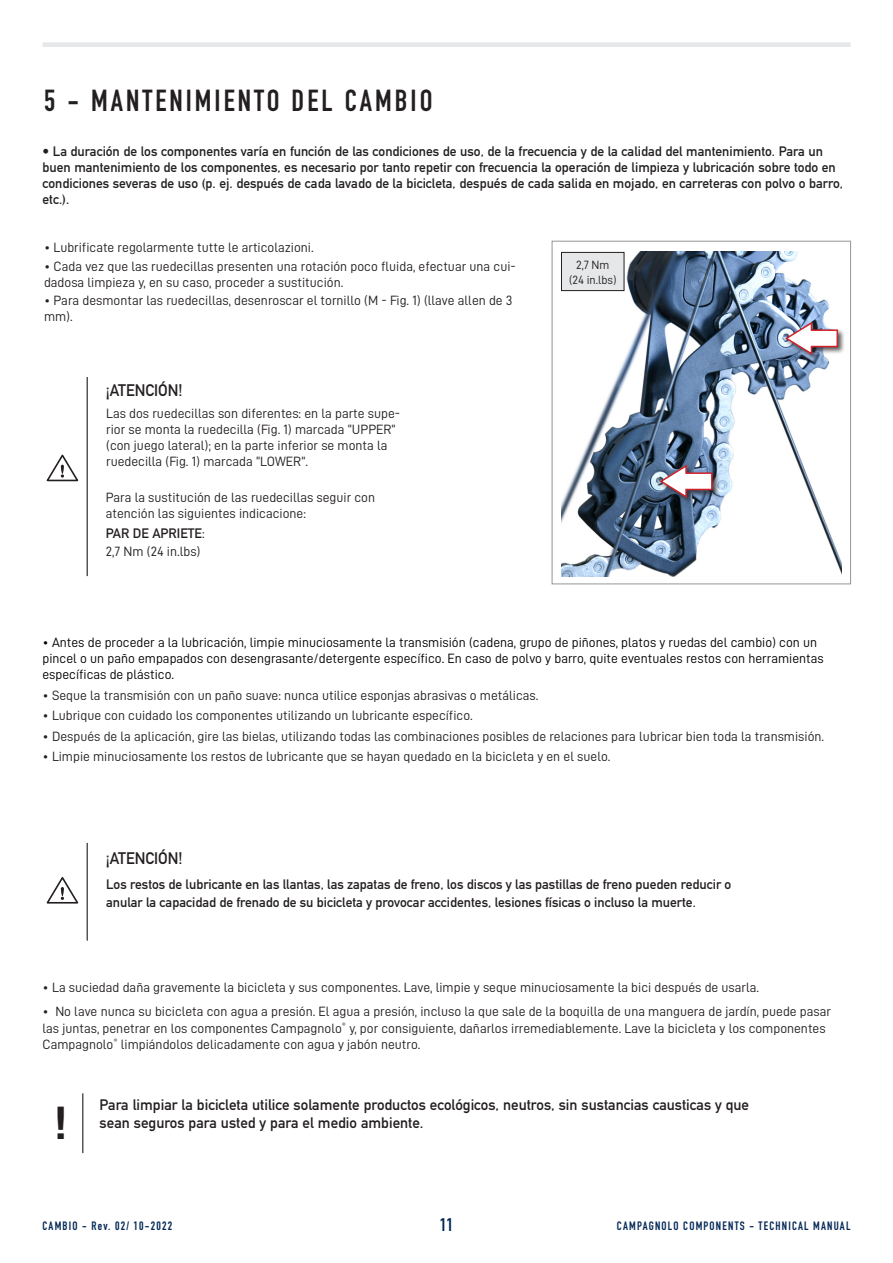
<style>
.page{position:relative;width:893px;height:1263px;background:#fff}
.page>*{position:absolute;margin:0;border:0;box-sizing:border-box;transform-origin:0 0}
.t1{font:700 condensed 45px "Helvetica Neue";color:#231f20}
.Normale{font:700 30px "DIN Condensed";letter-spacing:.1em;color:#231f20}
.t2{font:700 18px "DIN Condensed";color:#022656}
.t3{font:700 16.5px "DIN Alternate";color:#231f20;scale:.95 1}
.Normale-2{font:700 15px/18px "DIN Alternate";color:#231f20}
.Normale-3{font:13.5px/16.2px "D DIN";color:#231f20}
.Normale-4{font:700 13.5px/16.2px "DIN Alternate";color:#231f20}
.Normale-5{font:13.5px/16.2px "D DIN";color:#000}
.t4{font:700 12px "DIN Condensed";letter-spacing:.1em;color:#022656}
.t5{font:12px "D DIN";color:#231f20}
.s1{font-family:"D DIN";font-weight:400}
</style>
<div class="page">
<div style="left:43px;top:42px;width:808px;height:5px;background:#e6e7e9"></div>
<hr style="left:87px;top:843px;width:1px;height:98px;background:#231f20">
<svg style="left:47px;top:877px;width:32px;height:27px"></svg>
<hr style="left:87px;top:377px;width:1px;height:199px;background:#231f20">
<svg style="left:47px;top:455px;width:32px;height:27px"></svg>
<div style="left:552px;top:241px;width:299px;height:343px;border:1px solid #939598"></div>
<img style="left:561px;top:252px;width:281px;height:324px">
<div style="left:659px;top:463px;width:61px;height:42px;background:#231f20;opacity:.75"></div>
<svg style="left:658px;top:463px;width:55px;height:36px"></svg>
<div style="left:784px;top:320px;width:61px;height:42px;background:#231f20;opacity:.75"></div>
<svg style="left:784px;top:320px;width:55px;height:36px"></svg>
<div style="left:561px;top:252px;width:63px;height:39px;background:#e6e7e9"></div>
<div style="left:561px;top:252px;width:63px;height:39px;border:1px solid #231f20"></div>
<hr style="left:82px;top:1093px;width:1px;height:60px;background:#231f20">
<p class="Normale" style="left:44px;top:81px;width:390px">5 - MANTENIMIENTO DEL CAMBIO</p>
<p class="Normale-4" style="left:43px;top:142px;width:802px">• La duración de los componentes varía en función de las condiciones de uso, de la frecuencia y de la calidad del mantenimiento. Para un buen mantenimiento de los componentes, es necesario por tanto repetir con frecuencia la operación de limpieza y lubricación sobre todo en condiciones severas de uso (p. ej. después de cada lavado de la bicicleta, después de cada salida en mojado, en carreteras con polvo o barro, etc.).</p>
<p class="Normale-3" style="left:44px;top:239px;width:271px">• Lubrificate regolarmente tutte le articolazioni.</p>
<p class="Normale-3" style="left:44px;top:258px;width:473px">• Cada vez que las ruedecillas presenten una rotación poco fluida, efectuar una cui&shy;dadosa limpieza y, en su caso, proceder a sustitución.</p>
<p class="Normale-3" style="left:44px;top:292px;width:470px">• Para desmontar las ruedecillas, desenroscar el tornillo (M - Fig. 1) (llave allen de 3 mm).</p>
<p class="t3" style="left:106px;top:378px;width:82px">¡ATENCIÓN!</p>
<p class="Normale-3" style="left:106px;top:405px;width:295px">Las dos ruedecillas son diferentes: en la parte supe&shy;rior se monta la ruedecilla (Fig. 1) marcada “UPPER” (con juego lateral); en la parte inferior se monta la ruedecilla (Fig. 1) marcada “LOWER”.</p>
<p class="Normale-3" style="left:106px;top:489px;width:271px">Para la sustitución de las ruedecillas seguir con atención las siguientes indicacione:</p>
<p class="Normale-4" style="left:106px;top:524px;width:100px">PAR DE APRIETE<span class="s1">:</span></p>
<p class="Normale-3" style="left:106px;top:543px;width:96px">2,7 Nm (24 in.lbs)</p>
<p class="t5" style="left:576px;top:259px;width:35px">2,7 Nm</p>
<p class="t5" style="left:569px;top:273px;width:49px">(24 in.lbs)</p>
<p class="Normale-5" style="left:43px;top:634px;width:783px">• Antes de proceder a la lubricación, limpie minuciosamente la transmisión (cadena, grupo de piñones, platos y ruedas del cambio) con un pincel o un paño empapados con desengrasante/detergente específico. En caso de polvo y barro, quite eventuales restos con herramientas específicas de plástico.</p>
<p class="Normale-3" style="left:43px;top:687px;width:497px">• Seque la transmisión con un paño suave: nunca utilice esponjas abrasivas o metálicas.</p>
<p class="Normale-3" style="left:43px;top:707px;width:432px">• Lubrique con cuidado los componentes utilizando un lubricante específico.</p>
<p class="Normale-3" style="left:43px;top:728px;width:783px">• Después de la aplicación, gire las bielas, utilizando todas las combinaciones posibles de relaciones para lubricar bien toda la transmisión.</p>
<p class="Normale-3" style="left:43px;top:748px;width:569px">• Limpie minuciosamente los restos de lubricante que se hayan quedado en la bicicleta y en el suelo.</p>
<p class="t3" style="left:106px;top:846px;width:82px">¡ATENCIÓN!</p>
<p class="Normale-4" style="left:106px;top:874px;width:627px;line-height:18px">Los restos de lubricante en las llantas, las zapatas de freno, los discos y las pastillas de freno pueden reducir o anular la capacidad de frenado de su bicicleta y provocar accidentes, lesiones físicas o incluso la muerte.</p>
<p class="Normale-3" style="left:43px;top:979px;width:718px">• La suciedad daña gravemente la bicicleta y sus componentes. Lave, limpie y seque minuciosamente la bici después de usarla.</p>
<p class="Normale-3" style="left:43px;top:1003px;width:790px">• No lave nunca su bicicleta con agua a presión. El agua a presión, incluso la que sale de la boquilla de una manguera de jardín, puede pasar las juntas, penetrar en los componentes Campagnolo<sup>®</sup> y, por consiguiente, dañarlos irremediablemente. Lave la bicicleta y los componentes<br>Campagnolo<sup>®</sup> limpiándolos delicadamente con agua y jabón neutro.</p>
<p class="t1" style="left:54px;top:1086px;width:15px">!</p>
<p class="Normale-2" style="left:100px;top:1095px;width:651px">Para limpiar la bicicleta utilice solamente productos ecológicos, neutros, sin sustancias causticas y que sean seguros para usted y para el medio ambiente.</p>
<p class="t4" style="left:43px;top:1217px;width:131px">CAMBIO - Rev. 02/ 10-2022</p>
<p class="t2" style="left:440px;top:1213px;width:15px">11</p>
<p class="t4" style="left:617px;top:1217px;width:235px">CAMPAGNOLO COMPONENTS - TECHNICAL MANUAL</p>
</div>
